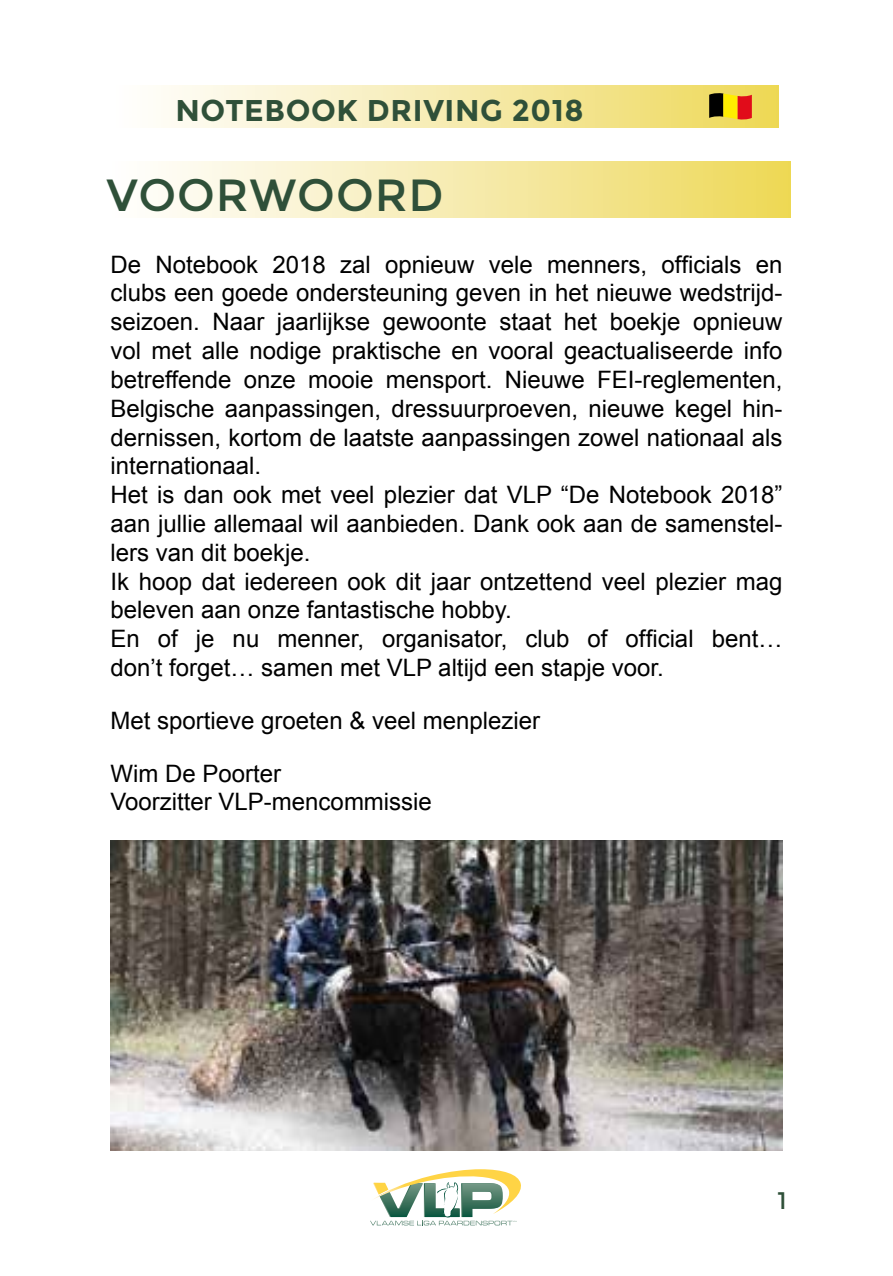
<style>
.page{position:relative;width:893px;height:1276px;background:#fff}
.page>*{position:absolute;margin:0;border:0;box-sizing:border-box;transform-origin:0 0}
.t1{font:45px "Montserrat";letter-spacing:.02em;color:#2f5039}
.t2{font:700 30px "Montserrat";letter-spacing:.02em;color:#2f5039}
.t3{font:24px/28.8px "Arial";color:#000}
.t4{font:24px "Montserrat";color:#2f5039}
</style>
<div class="page">
<div style="left:111px;top:85px;width:667px;height:43px;background:linear-gradient(to right,#fff,#eed85a)"></div>
<svg style="left:370px;top:1169px;width:151px;height:56px"></svg>
<svg style="left:709px;top:93px;width:43px;height:27px"></svg>
<img style="left:111px;top:840px;width:671px;height:310px">
<div style="left:107px;top:162px;width:684px;height:56px;background:linear-gradient(to right,#fff,#eed85a)"></div>
<p class="t2" style="left:175px;top:92px;width:410px">NOTEBOOK DRIVING 2018</p>
<h1 class="t1" style="left:107px;top:169px;width:338px">VOORWOORD</h1>
<p class="t3" style="left:111px;top:250px;width:673px">De Notebook 2018 zal opnieuw vele menners, officials en clubs een goede ondersteuning geven in het nieuwe wedstrijd&shy;seizoen. Naar jaarlijkse gewoonte staat het boekje opnieuw vol met alle nodige praktische en vooral geactualiseerde info betreffende onze mooie mensport. Nieuwe FEI-reglementen, Belgische aanpassingen, dressuurproeven, nieuwe kegel hin&shy;dernissen, kortom de laatste aanpassingen zowel nationaal als internationaal.<br>Het is dan ook met veel plezier dat VLP “De Notebook 2018” aan jullie allemaal wil aanbieden. Dank ook aan de samenstel&shy;lers van dit boekje.<br>Ik hoop dat iedereen ook dit jaar ontzettend veel plezier mag beleven aan onze fantastische hobby.<br>En of je nu menner, organisator, club of official bent… don’t forget… samen met VLP altijd een stapje voor.</p>
<p class="t3" style="left:111px;top:706px;width:431px">Met sportieve groeten &amp; veel menplezier</p>
<p class="t3" style="left:111px;top:759px;width:323px">Wim De Poorter<br>Voorzitter VLP-mencommissie</p>
<p class="t4" style="left:777px;top:1186px;width:11px">1</p>
</div>
